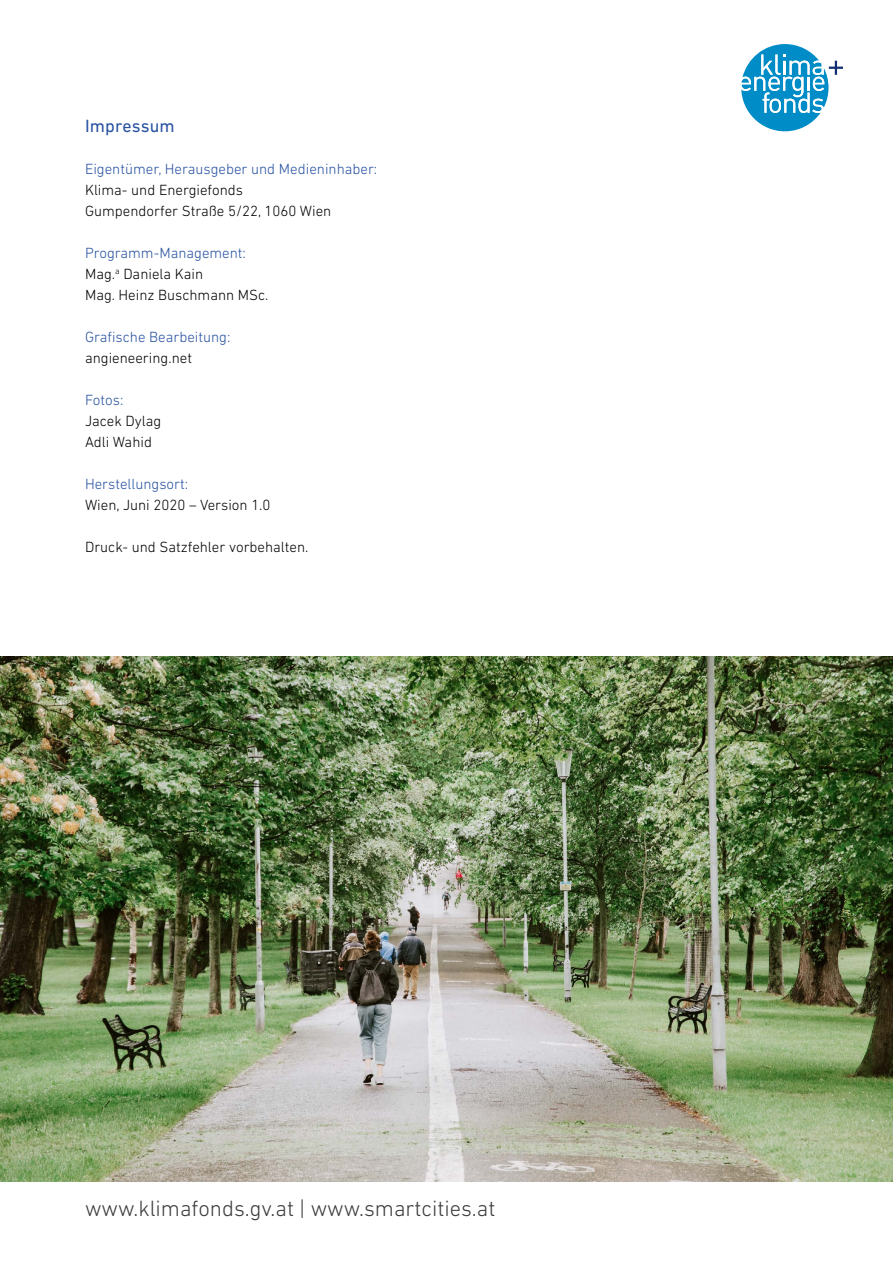
<style>
.page{position:relative;width:893px;height:1263px;background:#fff}
.page>*{position:absolute;margin:0;border:0;box-sizing:border-box;transform-origin:0 0}
.Fußzeile_Titel_Rückseite{font:300 22.5px "DIN Next LT Pro";color:#3c3c3b}
.Headline_Impressum{font:18px "DIN Next LT Pro";letter-spacing:.01em;color:#2852a0}
.Headline_Impressum_Unterüberschriften{font:300 15px "DIN Next LT Pro";color:#2852a0}
.Fließtext{font:300 15px "DIN Next LT Pro";color:#000}
.Fließtext_ohne_Abstand_danach{font:300 15px "DIN Next LT Pro";color:#000}
</style>
<div class="page">
<svg style="left:741px;top:44px;width:102px;height:87px"></svg>
<img style="left:0;top:657px;width:893px;height:525px">
<h1 class="Headline_Impressum" style="left:85px;top:115px;width:91px">Impressum</h1>
<h2 class="Headline_Impressum_Unterüberschriften" style="left:85px;top:160px;width:294px">Eigentümer, Herausgeber und Medieninhaber:</h2>
<p class="Fließtext_ohne_Abstand_danach" style="left:85px;top:181px;width:160px">Klima- und Energiefonds</p>
<p class="Fließtext" style="left:85px;top:202px;width:248px">Gumpendorfer Straße 5/22, 1060 Wien</p>
<h2 class="Headline_Impressum_Unterüberschriften" style="left:85px;top:244px;width:162px">Programm-Management:</h2>
<p class="Fließtext_ohne_Abstand_danach" style="left:85px;top:265px;width:120px">Mag.<sup>a</sup> Daniela Kain</p>
<p class="Fließtext" style="left:85px;top:286px;width:185px">Mag. Heinz Buschmann MSc.</p>
<h2 class="Headline_Impressum_Unterüberschriften" style="left:85px;top:328px;width:147px">Grafische Bearbeitung:</h2>
<p class="Fließtext" style="left:85px;top:349px;width:108px">angieneering.net</p>
<h2 class="Headline_Impressum_Unterüberschriften" style="left:85px;top:391px;width:40px">Fotos:</h2>
<p class="Fließtext_ohne_Abstand_danach" style="left:85px;top:412px;width:78px">Jacek Dylag</p>
<p class="Fließtext" style="left:85px;top:433px;width:68px">Adli Wahid</p>
<h2 class="Headline_Impressum_Unterüberschriften" style="left:85px;top:475px;width:105px">Herstellungsort:</h2>
<p class="Fließtext" style="left:85px;top:496px;width:187px">Wien, Juni 2020 – Version 1.0</p>
<p class="Fließtext_ohne_Abstand_danach" style="left:85px;top:538px;width:225px">Druck- und Satzfehler vorbehalten.</p>
<p class="Fußzeile_Titel_Rückseite" style="left:85px;top:1195px;width:412px">www.klimafonds.gv.at | www.smartcities.at</p>
</div>
